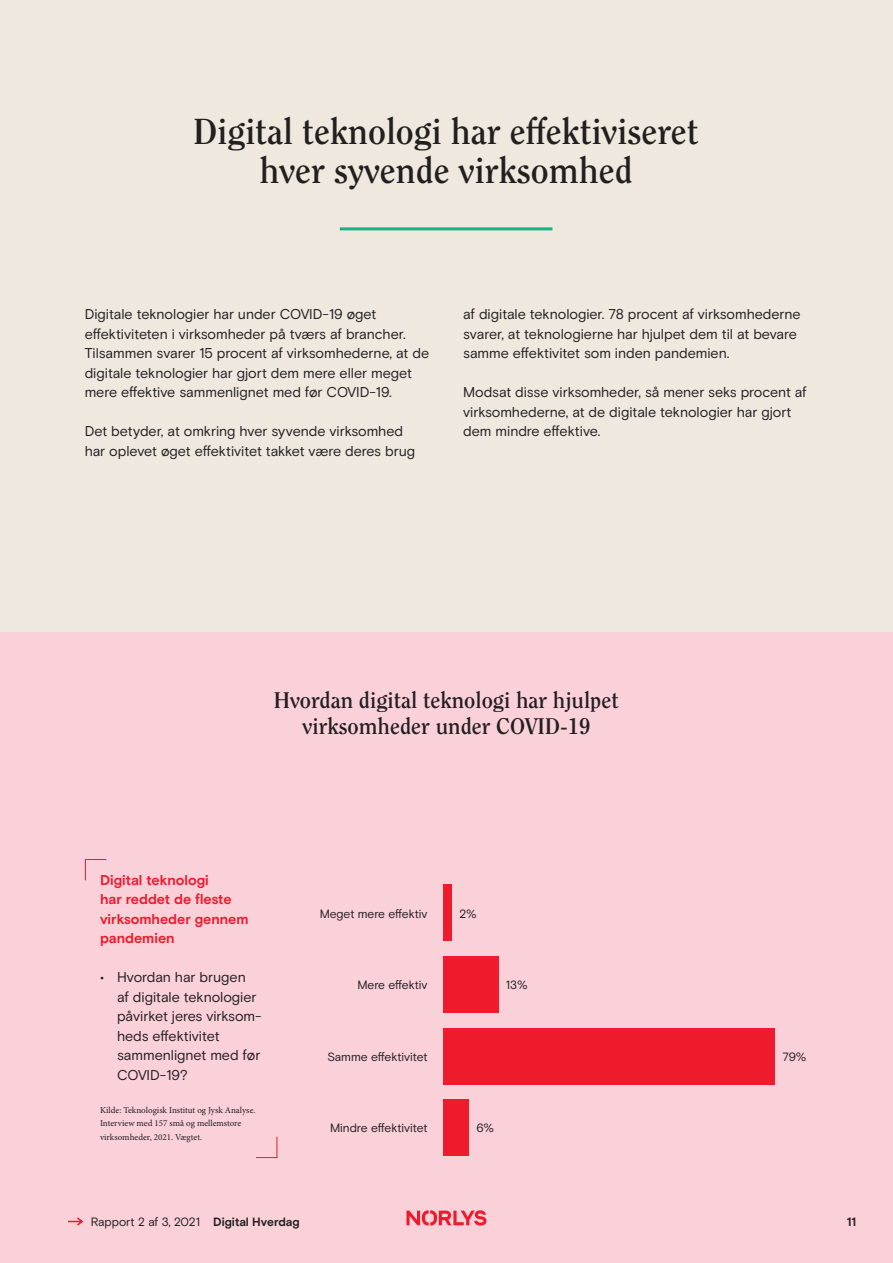
<style>
.page{position:relative;width:893px;height:1263px;background:#fff}
.page>*{position:absolute;margin:0;border:0;box-sizing:border-box;transform-origin:0 0}
.Overskrift{font:700 36px/39px "Clearface ITC Pro";color:#231f20;text-align:center}
.Overskrift_Diagramme{font:700 22.5px "Clearface ITC Pro";color:#231f20}
.Brødtekst_2021{font:14.25px/19.5px "Basis Grotesque Pro";color:#231f20}
.Diagram_brød{font:14.25px/19.5px "Basis Grotesque Pro";color:#231f20}
.Diagram_brød_fed{font:700 14.25px/19.5px "Basis Grotesque Pro";color:#ee1b2d}
.Tekst_i_diagrammer{font:12px "Basis Grotesque Pro";color:#231f20}
.t1{font:700 12px "Basis Grotesque Pro";color:#231f20}
.Kilde{font:9px/13.5px "Minion Pro";color:#231f20}
.s1{font-weight:700}
</style>
<div class="page">
<div style="left:0;top:631px;width:893px;height:632px;background:#fad0d9"></div>
<svg style="left:68px;top:1217px;width:15px;height:9px"></svg>
<svg style="left:406px;top:1210px;width:80px;height:15px"></svg>
<div style="left:0;top:0;width:893px;height:631px;background:#eee8df"></div>
<hr style="left:340px;top:227px;width:212px;height:3px;background:#12b385">
<div style="left:443px;top:885px;width:9px;height:56px;background:#ee1b2d"></div>
<div style="left:443px;top:956px;width:56px;height:57px;background:#ee1b2d"></div>
<div style="left:443px;top:1028px;width:332px;height:56px;background:#ee1b2d"></div>
<div style="left:443px;top:1099px;width:26px;height:57px;background:#ee1b2d"></div>
<svg style="left:85px;top:859px;width:21px;height:21px"></svg>
<svg style="left:256px;top:1137px;width:22px;height:21px"></svg>
<p class="Overskrift" style="left:193px;top:111px;width:507px">Digital teknologi har effektiviseret hver syvende virksomhed</p>
<p class="Brødtekst_2021" style="left:85px;top:305px;width:346px">Digitale teknologier har under COVID-19 øget effektiviteten i virksomheder på tværs af brancher.<br>Tilsammen svarer 15 procent af virksomhederne, at de digitale teknologier har gjort dem mere eller meget mere effektive sammenlignet med før COVID-19.</p>
<p class="Brødtekst_2021" style="left:85px;top:422px;width:332px">Det betyder, at omkring hver syvende virksomhed har oplevet øget effektivitet takket være deres brug</p>
<p class="Brødtekst_2021" style="left:463px;top:305px;width:339px">af digitale teknologier. 78 procent af virksomhederne svarer, at teknologierne har hjulpet dem til at bevare samme effektivitet som inden pandemien.</p>
<p class="Brødtekst_2021" style="left:463px;top:383px;width:345px">Modsat disse virksomheder, så mener seks procent af virksomhederne, at de digitale teknologier har gjort dem mindre effektive.</p>
<p class="Overskrift_Diagramme" style="left:274px;top:686px;width:347px">Hvordan digital teknologi har hjulpet</p>
<p class="Overskrift_Diagramme" style="left:303px;top:712px;width:289px">virksomheder under COVID-19</p>
<p class="Diagram_brød_fed" style="left:100px;top:870px;width:150px">Digital teknologi<br>har reddet de fleste virksomheder gennem pandemien</p>
<p class="Diagram_brød" style="left:117px;top:968px;width:146px;text-indent:-17px">• Hvordan har brugen<br>af digitale teknologier påvirket jeres virksom&shy;heds effektivitet sammenlignet med før<br>COVID-19?</p>
<p class="Kilde" style="left:100px;top:1103px;width:157px">Kilde: Teknologisk Institut og Jysk Analyse.<br>Interview med 157 små og mellemstore</p>
<p class="Kilde" style="left:100px;top:1130px;width:104px">virksomheder, 2021. Vægtet.</p>
<p class="Tekst_i_diagrammer" style="left:320px;top:906px;width:109px">Meget mere effektiv</p>
<p class="Tekst_i_diagrammer" style="left:459px;top:906px;width:19px">2%</p>
<p class="Tekst_i_diagrammer" style="left:357px;top:978px;width:72px">Mere effektiv</p>
<p class="Tekst_i_diagrammer" style="left:506px;top:978px;width:23px">13%</p>
<p class="Tekst_i_diagrammer" style="left:327px;top:1049px;width:102px">Samme effektivitet</p>
<p class="Tekst_i_diagrammer" style="left:782px;top:1049px;width:26px">79%</p>
<p class="Tekst_i_diagrammer" style="left:330px;top:1121px;width:99px">Mindre effektivitet</p>
<p class="Tekst_i_diagrammer" style="left:476px;top:1121px;width:19px">6%</p>
<p class="Tekst_i_diagrammer" style="left:91px;top:1214px;width:210px">Rapport 2 af 3, 2021 <span class="s1">Digital Hverdag</span></p>
<p class="t1" style="left:847px;top:1214px;width:11px">11</p>
</div>
